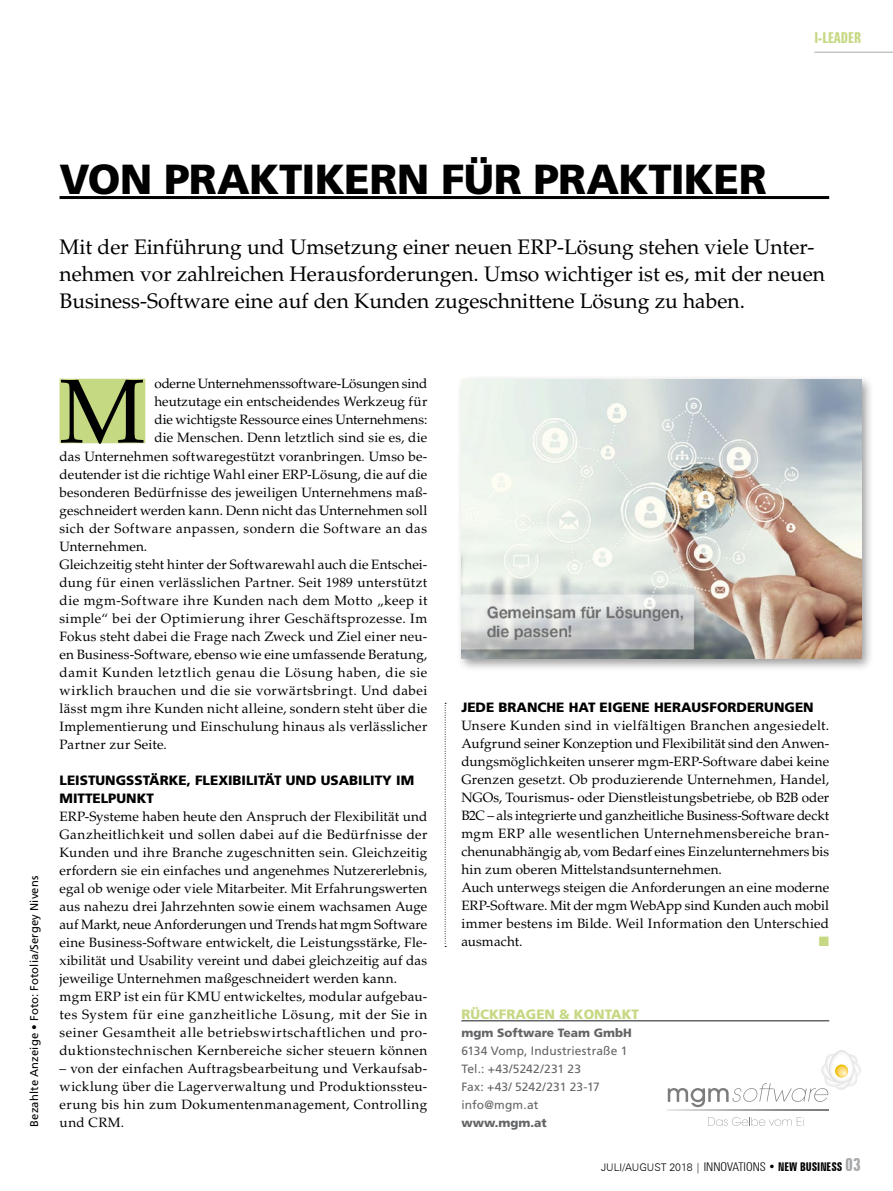
<style>
.page{position:relative;width:893px;height:1191px;background:#fff}
.page>*{position:absolute;margin:0;border:0;box-sizing:border-box;transform-origin:0 0}
.t1{font:90.6px "Palatino LT Std";color:#000}
.t2{font:900 42px "Frutiger LT Std";letter-spacing:-.015em;color:#000}
.t3{font:21px/27px "Palatino LT Std";color:#000}
.t4{font:700 extra-condensed 15px "Zurich BT";color:#c5d882}
.t5{font:13.5px/18px "Palatino LT Std";letter-spacing:.015em;color:#000}
.t6{font:13.5px "Palatino LT Std";letter-spacing:.04em;color:#000}
.t7{font:13.5px "Palatino LT Std";letter-spacing:.035em;color:#000}
.t8{font:900 13.5px/18px "Frutiger LT Std";color:#000}
.t9{font:13.5px "Palatino LT Std";letter-spacing:.05em;color:#000}
.t10{font:13.5px "Palatino LT Std";letter-spacing:-.005em;color:#000}
.t11{font:900 13.5px "Frutiger LT Std";color:#c5d882}
.t12{font:13.5px "Zapf Dingbats Std";color:#c5d882}
.t13{font:12px/18px "Frutiger LT Std";letter-spacing:.01em;color:#646567}
.t14{font:900 12px "Frutiger LT Std";color:#646567}
.t15{font:11.25px "Frutiger LT Std";letter-spacing:.015em;color:#000}
.t16{font:300 10.5px "Zurich BT";color:#000}
.s1{font-stretch:condensed;font-size:12px}
.s2{font-weight:700;font-stretch:extra-condensed;font-size:12px}
.s3{font-weight:700;font-stretch:extra-condensed;font-size:18px;color:#a7a8aa}
</style>
<div class="page">
<hr style="left:814px;top:52px;width:79px;height:1px;background:#a7a8aa">
<div style="left:60px;top:379px;width:85px;height:64px;background:#c5d882"></div>
<svg style="left:445px;top:703px;width:1px;height:244px"></svg>
<hr style="left:60px;top:196px;width:769px;height:3px;background:#000">
<hr style="left:461px;top:1020px;width:368px;height:1px;background:#646567">
<div style="left:457px;top:375px;width:418px;height:297px;background:#000;opacity:.4"></div>
<img style="left:461px;top:380px;width:400px;height:278px">
<svg style="left:668px;top:1050px;width:193px;height:57px"></svg>
<svg style="left:668px;top:1109px;width:160px;height:1px"></svg>
<svg style="left:708px;top:1117px;width:96px;height:8px"></svg>
<p class="t4" style="left:814px;top:29px;width:48px">I-LEADER</p>
<h2 class="t2" style="left:60px;top:154px;width:709px">VON PRAKTIKERN FÜR PRAKTIKER</h2>
<h3 class="t3" style="left:60px;top:234px;width:767px">Mit der Einführung und Umsetzung einer neuen ERP-Lösung stehen viele Unter&shy;nehmen vor zahlreichen Herausforderungen. Umso wichtiger ist es, mit der neuen<br>Business-Software eine auf den Kunden zugeschnittene Lösung zu haben.</h3>
<p class="t15" style="left:28px;top:1126px;width:253px;rotate:-90deg">Bezahlte Anzeige • Foto: Fotolia/Sergey Nivens</p>
<h1 class="t1" style="left:60px;top:358px;width:87px">M</h1>
<p class="t10" style="left:154px;top:376px;width:274px">oderne Unternehmenssoftware-Lösungen sind</p>
<p class="t5" style="left:154px;top:393px;width:274px">heutzutage ein entscheidendes Werkzeug für</p>
<p class="t5" style="left:154px;top:411px;width:274px">die wichtigste Ressource eines Unternehmens:</p>
<p class="t5" style="left:154px;top:429px;width:274px">die Menschen. Denn letztlich sind sie es, die</p>
<p class="t5" style="left:60px;top:447px;width:369px">das Unternehmen softwaregestützt voranbringen. Umso be-</p>
<p class="t5" style="left:60px;top:465px;width:369px">deutender ist die richtige Wahl einer ERP-Lösung, die auf die</p>
<p class="t5" style="left:60px;top:483px;width:369px">besonderen Bedürfnisse des jeweiligen Unternehmens maß-</p>
<p class="t5" style="left:60px;top:501px;width:369px">geschneidert werden kann. Denn nicht das Unternehmen soll</p>
<p class="t6" style="left:60px;top:520px;width:369px">sich der Software anpassen, sondern die Software an das</p>
<p class="t5" style="left:60px;top:537px;width:89px">Unternehmen.</p>
<p class="t5" style="left:60px;top:555px;width:369px">Gleichzeitig steht hinter der Softwarewahl auch die Entschei-</p>
<p class="t5" style="left:60px;top:573px;width:369px">dung für einen verlässlichen Partner. Seit 1989 unterstützt</p>
<p class="t7" style="left:60px;top:592px;width:369px">die mgm-Software ihre Kunden nach dem Motto „keep it</p>
<p class="t6" style="left:60px;top:610px;width:369px">simple“ bei der Optimierung ihrer Geschäftsprozesse. Im</p>
<p class="t5" style="left:60px;top:627px;width:369px">Fokus steht dabei die Frage nach Zweck und Ziel einer neu-</p>
<p class="t5" style="left:60px;top:645px;width:369px">en Business-Software, ebenso wie eine umfassende Beratung,</p>
<p class="t9" style="left:60px;top:664px;width:369px">damit Kunden letztlich genau die Lösung haben, die sie</p>
<p class="t7" style="left:60px;top:682px;width:369px">wirklich brauchen und die sie vorwärtsbringt. Und dabei</p>
<p class="t5" style="left:60px;top:699px;width:369px">lässt mgm ihre Kunden nicht alleine, sondern steht über die</p>
<p class="t5" style="left:60px;top:717px;width:369px">Implementierung und Einschulung hinaus als verlässlicher</p>
<p class="t5" style="left:60px;top:735px;width:109px">Partner zur Seite.</p>
<p class="t8" style="left:60px;top:771px;width:356px">LEISTUNGSSTÄRKE, FLEXIBILITÄT UND USABILITY IM<br>MITTELPUNKT</p>
<p class="t5" style="left:60px;top:807px;width:369px">ERP-Systeme haben heute den Anspruch der Flexibilität und Ganzheitlichkeit und sollen dabei auf die Bedürfnisse der Kunden und ihre Branche zugeschnitten sein. Gleichzeitig erfordern sie ein einfaches und angenehmes Nutzererlebnis, egal ob wenige oder viele Mitarbeiter. Mit Erfahrungswerten aus nahezu drei Jahrzehnten sowie einem wachsamen Auge auf Markt, neue Anforderungen und Trends hat mgm Software eine Business-Software entwickelt, die Leistungsstärke, Fle&shy;xibilität und Usability vereint und dabei gleichzeitig auf das jeweilige Unternehmen maßgeschneidert werden kann. mgm ERP ist ein für KMU entwickeltes, modular aufgebau&shy;tes System für eine ganzheitliche Lösung, mit der Sie in seiner Gesamtheit alle betriebswirtschaftlichen und pro&shy;duktionstechnischen Kernbereiche sicher steuern können</p>
<p class="t5" style="left:60px;top:1059px;width:369px;text-align:justify">– von der einfachen Auftragsbearbeitung und Verkaufsab&shy;wicklung über die Lagerverwaltung und Produktionssteu&shy;erung bis hin zum Dokumentenmanagement, Controlling und CRM.</p>
<p class="t8" style="left:461px;top:698px;width:354px">JEDE BRANCHE HAT EIGENE HERAUSFORDERUNGEN</p>
<p class="t5" style="left:461px;top:717px;width:369px">Unsere Kunden sind in vielfältigen Branchen angesiedelt.<br>Aufgrund seiner Konzeption und Flexibilität sind den Anwen&shy;dungsmöglichkeiten unserer mgm-ERP-Software dabei keine Grenzen gesetzt. Ob produzierende Unternehmen, Handel, NGOs, Tourismus- oder Dienstleistungsbetriebe, ob B2B oder B2C – als integrierte und ganzheitliche Business-Software deckt mgm ERP alle wesentlichen Unternehmensbereiche bran&shy;chenunabhängig ab, vom Bedarf eines Einzelunternehmers bis hin zum oberen Mittelstandsunternehmen.<br>Auch unterwegs steigen die Anforderungen an eine moderne ERP-Software. Mit der mgm WebApp sind Kunden auch mobil immer bestens im Bilde. Weil Information den Unterschied ausmacht.</p>
<p class="t12" style="left:819px;top:935px;width:12px">■</p>
<p class="t11" style="left:461px;top:1005px;width:179px">RÜCKFRAGEN &amp; KONTAKT</p>
<p class="t14" style="left:461px;top:1025px;width:172px">mgm Software Team GmbH</p>
<p class="t13" style="left:461px;top:1041px;width:167px">6134 Vomp, Industriestraße 1<br>Tel.: +43/5242/231 23<br>Fax: +43/ 5242/231 23-17 info@mgm.at</p>
<p class="t14" style="left:461px;top:1115px;width:87px">www.mgm.at</p>
<p class="t16" style="left:601px;top:1160px;width:262px">JULI/AUGUST 2018 | <span class="s1">INNOVATIONS</span> <span class="s2">• NEW BUSINESS</span> <span class="s3">03</span></p>
</div>
